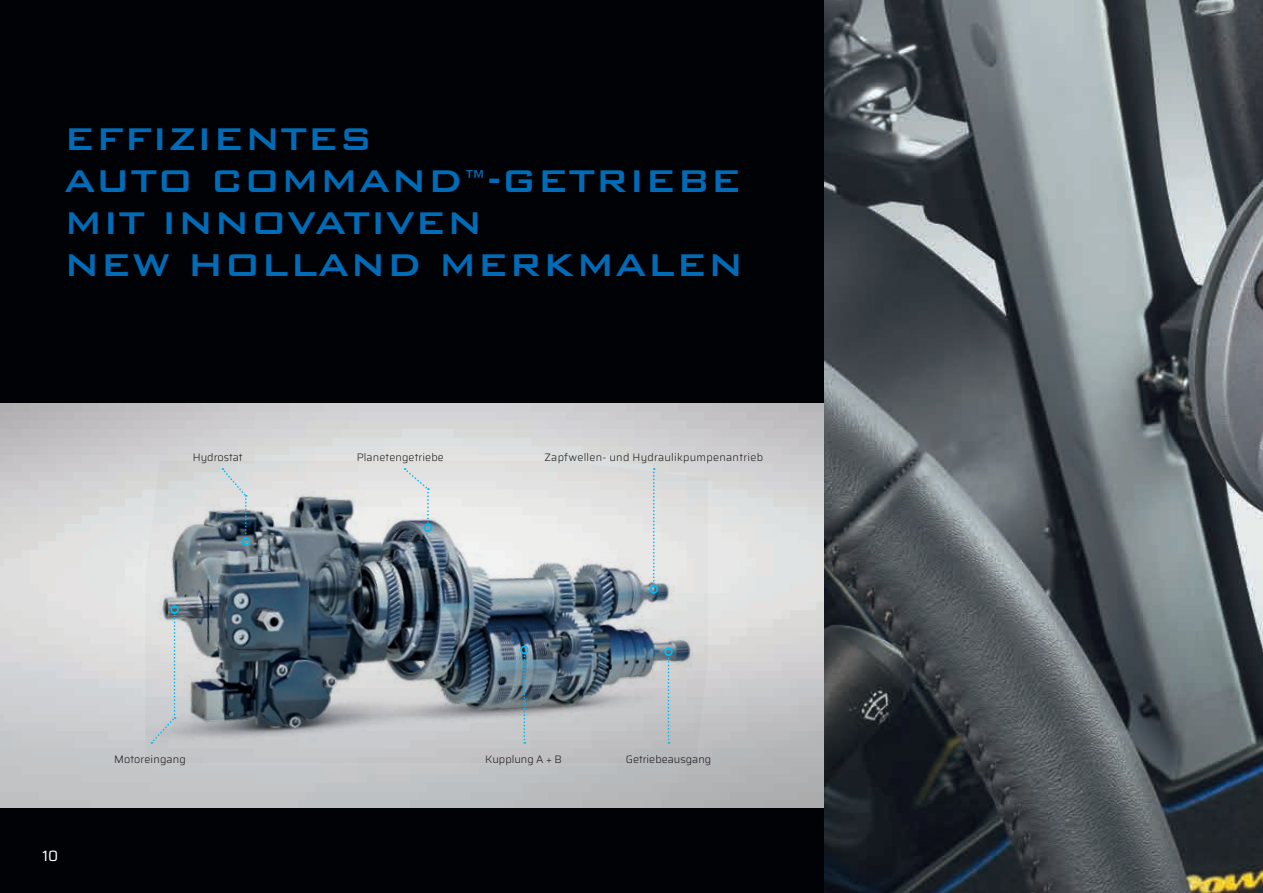
<style>
.page{position:relative;width:1263px;height:893px;background:#fff}
.page>*{position:absolute;margin:0;border:0;box-sizing:border-box;transform-origin:0 0}
.t1{font:500 42px/42px "Bank Gothic BT";color:#006bb6}
.t2{font:15px "Saira";color:#fff}
.t3{font:300 10.8px "Saira";letter-spacing:.01em;color:#231f20}
.s1{font-size:29.4px}
</style>
<div class="page">
<div style="left:0;top:0;width:825px;height:893px;background:#010205"></div>
<img style="left:0;top:404px;width:825px;height:404px">
<img style="left:146px;top:461px;width:562px;height:302px">
<img style="left:164px;top:497px;width:139px;height:215px">
<svg style="left:405px;top:468px;width:24px;height:57px"></svg>
<div style="left:424px;top:523px;width:8px;height:9px;border:2px solid #00baf1;border-radius:50%"></div>
<svg style="left:653px;top:468px;width:2px;height:117px"></svg>
<div style="left:649px;top:585px;width:9px;height:9px;border:2px solid #00baf1;border-radius:50%"></div>
<svg style="left:668px;top:656px;width:1px;height:88px"></svg>
<div style="left:664px;top:648px;width:9px;height:8px;border:2px solid #00baf1;border-radius:50%"></div>
<svg style="left:523px;top:654px;width:2px;height:90px"></svg>
<div style="left:520px;top:646px;width:8px;height:8px;border:2px solid #00baf1;border-radius:50%"></div>
<svg style="left:151px;top:612px;width:25px;height:132px;background:#cbd1d3"></svg>
<div style="left:170px;top:605px;width:9px;height:9px;border:2px solid #00baf1;border-radius:50%"></div>
<svg style="left:222px;top:468px;width:25px;height:71px;background:#98a4ac"></svg>
<div style="left:242px;top:537px;width:8px;height:9px;border:2px solid #00baf1;border-radius:50%"></div>
<img style="left:825px;top:0;width:438px;height:893px">
<h1 class="t1" style="left:64px;top:117px;width:682px">EFFIZIENTES<br>AUTO COMMAND<span class="s1">™</span>-GETRIEBE<br>MIT INNOVATIVEN<br>NEW HOLLAND MERKMALEN</h1>
<p class="t3" style="left:193px;top:449px;width:51px">Hydrostat</p>
<p class="t3" style="left:357px;top:449px;width:89px">Planetengetriebe</p>
<p class="t3" style="left:544px;top:449px;width:220px">Zapfwellen- und Hydraulikpumpenantrieb</p>
<h2 class="t2" style="left:43px;top:844px;width:17px">10</h2>
<p class="t3" style="left:114px;top:751px;width:73px">Motoreingang</p>
<p class="t3" style="left:485px;top:751px;width:78px">Kupplung A + B</p>
<p class="t3" style="left:626px;top:751px;width:87px">Getriebeausgang</p>
</div>
